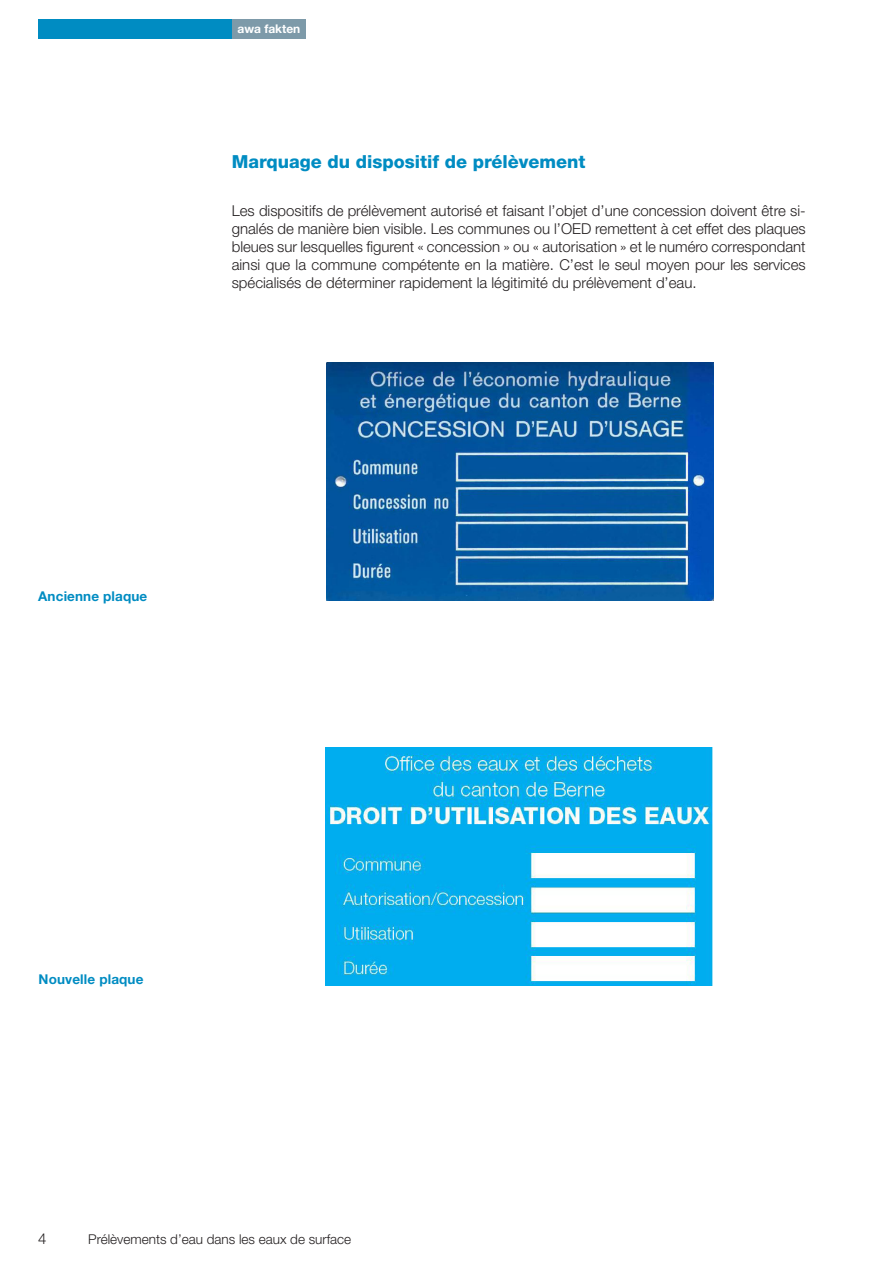
<style>
.page{position:relative;width:893px;height:1263px;background:#fff}
.page>*{position:absolute;margin:0;border:0;box-sizing:border-box;transform-origin:0 0}
.Absatztitel{font:800 18px "Helvetica Neue LT Std";color:#008cc2}
.Grundtext{font:300 15px/18px "Helvetica Neue LT Std";color:#231f20;text-align:justify}
.t1{font:300 13.5px "Helvetica Neue LT Std";color:#231f20}
.Bildlegende_Text{font:700 13.5px "Helvetica Neue LT Std";letter-spacing:.01em;color:#008cc2}
.t2{font:700 12px "Helvetica Neue LT Std";color:#fff}
</style>
<div class="page">
<div style="left:232px;top:19px;width:74px;height:19px;background:#7d9aa9"></div>
<div style="left:38px;top:19px;width:194px;height:19px;background:#008cc2"></div>
<img style="left:326px;top:362px;width:387px;height:239px">
<img style="left:325px;top:747px;width:387px;height:238px">
<p class="t2" style="left:237px;top:21px;width:64px">awa fakten</p>
<p class="Absatztitel" style="left:232px;top:151px;width:355px">Marquage du dispositif de prélèvement</p>
<p class="Grundtext" style="left:232px;top:201px;width:576px">Les dispositifs de prélèvement autorisé et faisant l’objet d’une concession doivent être si&shy;gnalés de manière bien visible. Les communes ou l’OED remettent à cet effet des plaques bleues sur lesquelles figurent « concession » ou « autorisation » et le numéro correspondant ainsi que la commune compétente en la matière. C’est le seul moyen pour les services spécialisés de déterminer rapidement la légitimité du prélèvement d’eau.</p>
<p class="Bildlegende_Text" style="left:38px;top:587px;width:111px">Ancienne plaque</p>
<p class="Bildlegende_Text" style="left:39px;top:970px;width:106px">Nouvelle plaque</p>
<p class="Grundtext" style="left:38px;top:1229px;width:10px">4</p>
<p class="t1" style="left:88px;top:1231px;width:265px">Prélèvements d’eau dans les eaux de surface</p>
</div>
